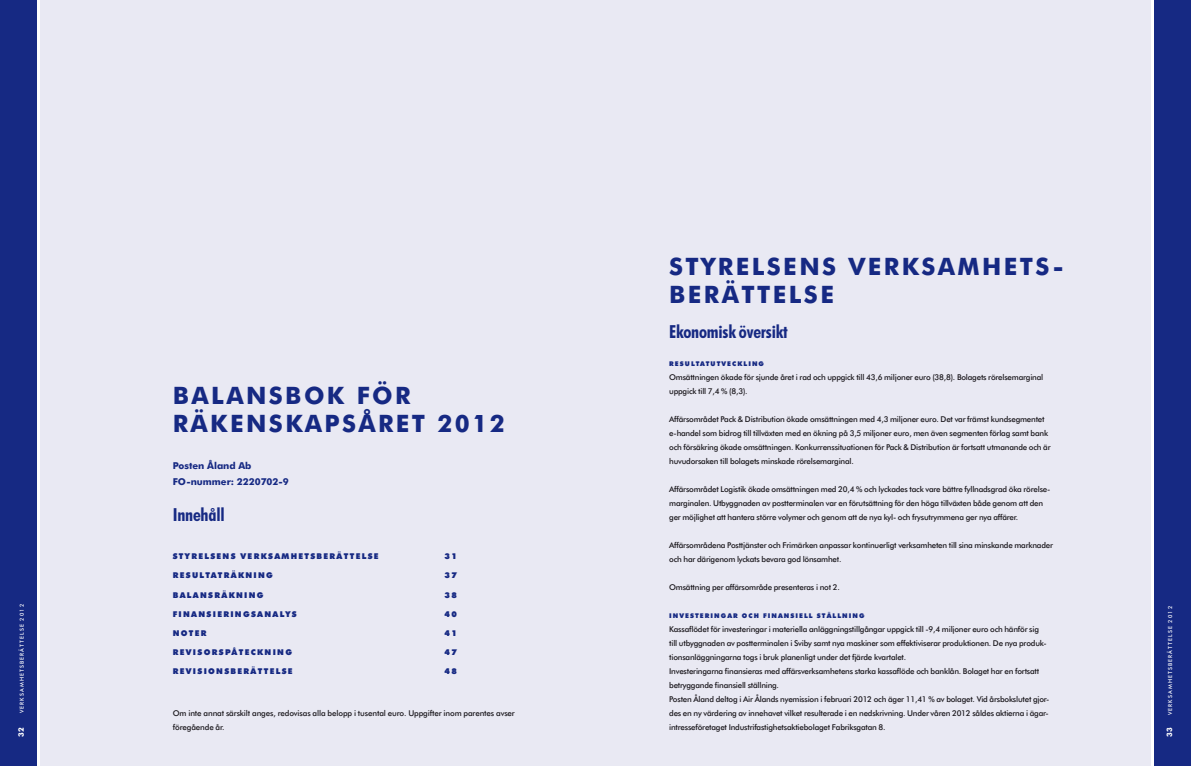
<style>
.page{position:relative;width:1191px;height:766px;background:#fff}
.page>*{position:absolute;margin:0;border:0;box-sizing:border-box;transform-origin:0 0}
.t1{font:700 24px/28.8px "Futura BT";letter-spacing:.1em;color:#162983}
.t2{font:700 condensed 18px "Futura BT";letter-spacing:-.01em;color:#162983}
.t3{font:700 9.5px/16px "Futura BT";color:#162983}
.t4{font:500 8px/14px "Futura BT";letter-spacing:-.025em;color:#1a171c}
.t5{font:900 8px "Futura BT";letter-spacing:.165em;color:#162983}
.t6{font:700 7.5px "Futura BT";color:#fff}
.t7{font:900 6.5px "Futura BT";letter-spacing:.165em;color:#162983}
.t8{font:500 5.5px "Futura BT";letter-spacing:.2em;color:#fff}
</style>
<div class="page">
<div style="left:0;top:0;width:1191px;height:765px;background:#e9e9f3"></div>
<div style="left:1152px;top:0;width:39px;height:765px;background:#162983"></div>
<hr style="left:1151px;top:0;width:2px;height:765px;background:#fff">
<div style="left:0;top:0;width:39px;height:765px;background:#162983"></div>
<hr style="left:38px;top:0;width:2px;height:765px;background:#fff">
<p class="t8" style="left:19px;top:713px;width:111px;rotate:-90deg">VERKSAMHETSBERÄTTELSE 2012</p>
<p class="t6" style="left:17px;top:736px;width:11px;rotate:-90deg">32</p>
<h1 class="t1" style="left:173px;top:380px;width:333px">BALANSBOK FÖR<br>RÄKENSKAPSÅRET 2012</h1>
<p class="t3" style="left:173px;top:457px;width:117px">Posten Åland Ab<br>FO-nummer: 2220702-9</p>
<h2 class="t2" style="left:173px;top:504px;width:53px">Innehåll</h2>
<p class="t5" style="left:173px;top:551px;width:207px">STYRELSENS VERKSAMHETSBERÄTTELSE</p>
<p class="t5" style="left:444px;top:551px;width:14px">31</p>
<p class="t5" style="left:173px;top:570px;width:102px">RESULTATRÄKNING</p>
<p class="t5" style="left:444px;top:570px;width:14px">37</p>
<p class="t5" style="left:173px;top:589px;width:92px">BALANSRÄKNING</p>
<p class="t5" style="left:444px;top:589px;width:14px">38</p>
<p class="t5" style="left:173px;top:608px;width:125px">FINANSIERINGSANALYS</p>
<p class="t5" style="left:444px;top:608px;width:14px">40</p>
<p class="t5" style="left:173px;top:627px;width:35px">NOTER</p>
<p class="t5" style="left:444px;top:627px;width:14px">41</p>
<p class="t5" style="left:173px;top:646px;width:121px">REVISORSPÅTECKNING</p>
<p class="t5" style="left:444px;top:646px;width:14px">47</p>
<p class="t5" style="left:173px;top:665px;width:121px">REVISIONSBERÄTTELSE</p>
<p class="t5" style="left:444px;top:665px;width:14px">48</p>
<p class="t4" style="left:173px;top:705px;width:344px">om inte annat särskilt anges, redovisas alla belopp i tusental euro. uppgifter inom parentes avser föregående år.</p>
<h1 class="t1" style="left:669px;top:251px;width:396px">STYRELSENS VERKSAMHETS-<br>BERÄTTELSE</h1>
<h2 class="t2" style="left:669px;top:320px;width:120px">Ekonomisk översikt</h2>
<p class="t7" style="left:669px;top:359px;width:96px">RESULTATUTVECKLING</p>
<p class="t4" style="left:669px;top:370px;width:375px">omsättningen ökade för sjunde året i rad och uppgick till 43,6 miljoner euro (38,8). Bolagets rörelsemarginal uppgick till 7,4 % (8,3).</p>
<p class="t4" style="left:669px;top:412px;width:383px">Affärsområdet Pack &amp; distribution ökade omsättningen med 4,3 miljoner euro. det var främst kundsegmentet e-handel som bidrog till tillväxten med en ökning på 3,5 miljoner euro, men även segmenten förlag samt bank och försäkring ökade omsättningen. Konkurrenssituationen för Pack &amp; distribution är fortsatt utmanande och är huvudorsaken till bolagets minskade rörelsemarginal.</p>
<p class="t4" style="left:669px;top:482px;width:383px">Affärsområdet Logistik ökade omsättningen med 20,4 % och lyckades tack vare bättre fyllnadsgrad öka rörelse&shy;marginalen. utbyggnaden av postterminalen var en förutsättning för den höga tillväxten både genom att den ger möjlighet att hantera större volymer och genom att de nya kyl- och frysutrymmena ger nya affärer.</p>
<p class="t4" style="left:669px;top:538px;width:385px">Affärsområdena Posttjänster och frimärken anpassar kontinuerligt verksamheten till sina minskande marknader och har därigenom lyckats bevara god lönsamhet.</p>
<p class="t4" style="left:669px;top:580px;width:172px">omsättning per affärsområde presenteras i not 2.</p>
<p class="t7" style="left:669px;top:611px;width:197px">INVESTERINGAR OCH FINANSIELL STÄLLNING</p>
<p class="t4" style="left:669px;top:622px;width:382px">Kassaflödet för investeringar i materiella anläggningstillgångar uppgick till -9,4 miljoner euro och hänför sig<br>till utbyggnaden av postterminalen i Sviby samt nya maskiner som effektiviserar produktionen. de nya produk&shy;tionsanläggningarna togs i bruk planenligt under det fjärde kvartalet.<br>investeringarna finansieras med affärsverksamhetens starka kassaflöde och banklån. Bolaget har en fortsatt betryggande finansiell ställning.<br>Posten Åland deltog i Air Ålands nyemission i februari 2012 och äger 11,41 % av bolaget. Vid årsbokslutet gjor&shy;des en ny värdering av innehavet vilket resulterade i en nedskrivning. under våren 2012 såldes aktierna i ägar&shy;intresseföretaget industrifastighetsaktiebolaget fabriksgatan 8.</p>
<p class="t8" style="left:1166px;top:715px;width:111px;rotate:-90deg">VERKSAMHETSBERÄTTELSE 2012</p>
<p class="t6" style="left:1164px;top:736px;width:11px;rotate:-90deg">33</p>
</div>
